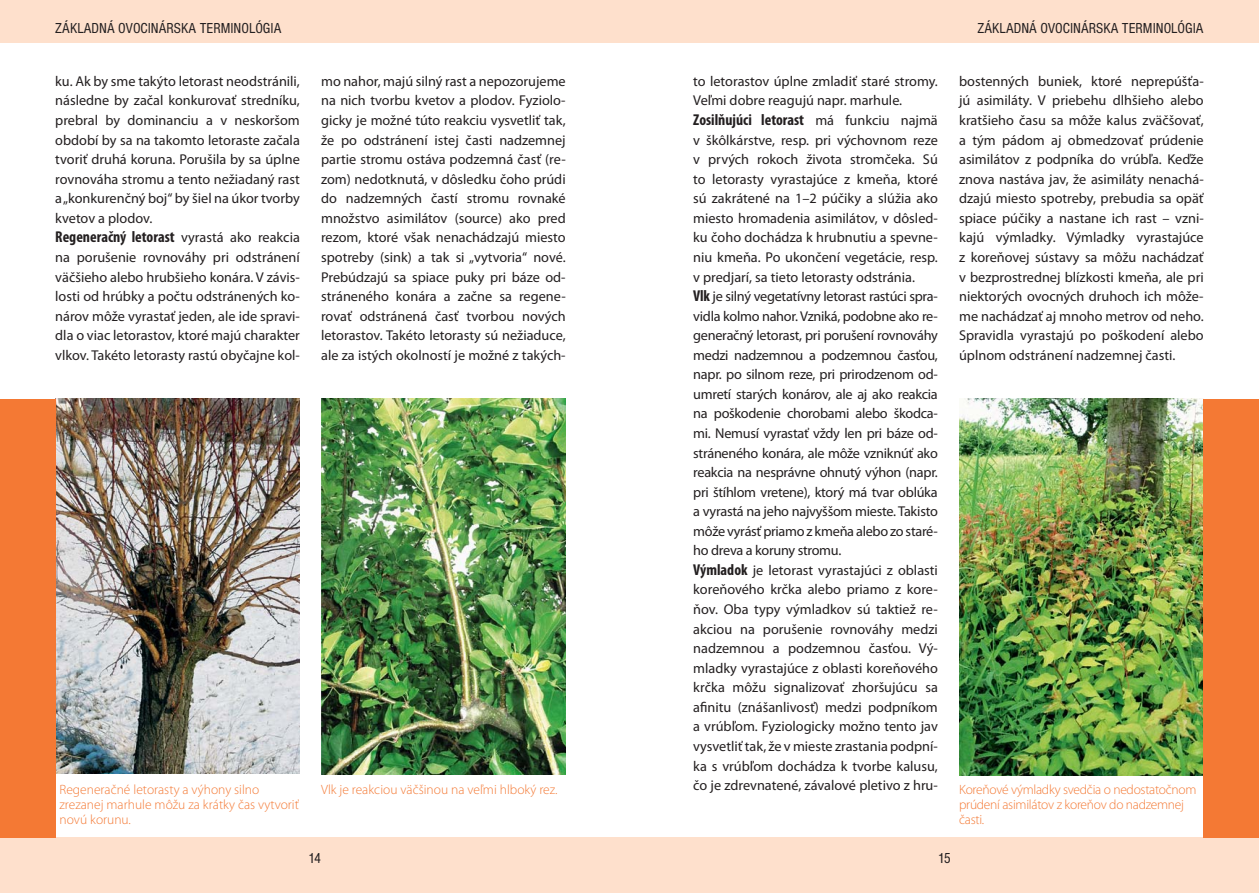
<style>
.page{position:relative;width:1259px;height:893px;background:#fff}
.page>*{position:absolute;margin:0;border:0;box-sizing:border-box;transform-origin:0 0}
.t1{font:700 condensed 15.75px "Myriad Pro";color:#231f20}
.t2{font:condensed 15px "Nimbus San DEE";color:#231f20}
.t3{font:14.25px/19.5px "Myriad Pro";color:#231f20;text-align:justify}
.t4{font:300 13.5px/15px "Myriad Pro";color:#f47934}
.t5{font:300 13.5px/15px "Myriad Pro";letter-spacing:-.02em;color:#f47934}
.s1{font-weight:400;font-stretch:normal;font-size:14.25px}
.s2{font-weight:700;font-stretch:condensed;font-size:15.75px}
</style>
<div class="page">
<div style="left:0;top:0;width:629px;height:43px;background:#fee0cc"></div>
<div style="left:0;top:838px;width:629px;height:55px;background:#fee0cc"></div>
<div style="left:629px;top:838px;width:630px;height:55px;background:#fee0cc"></div>
<div style="left:629px;top:0;width:630px;height:43px;background:#fee0cc"></div>
<img style="left:55px;top:399px;width:245px;height:375px">
<img style="left:321px;top:399px;width:245px;height:375px">
<div style="left:0;top:399px;width:55px;height:439px;background:#f47934"></div>
<img style="left:959px;top:399px;width:244px;height:376px">
<div style="left:1203px;top:399px;width:56px;height:439px;background:#f47934"></div>
<p class="t2" style="left:55px;top:22px;width:228px">ZÁKLADNÁ OVOCINÁRSKA TERMINOLÓGIA</p>
<p class="t2" style="left:977px;top:22px;width:228px">ZÁKLADNÁ OVOCINÁRSKA TERMINOLÓGIA</p>
<p class="t3" style="left:959px;top:73px;width:246px">bostenných buniek, ktoré neprepúšťa&shy;jú asimiláty. V priebehu dlhšieho alebo kratšieho času sa môže kalus zväčšovať, a tým pádom aj obmedzovať prúdenie asimilátov z podpníka do vrúbľa. Keďže znova nastáva jav, že asimiláty nenachá&shy;dzajú miesto spotreby, prebudia sa opäť spiace púčiky a nastane ich rast – vzni&shy;kajú výmladky. Výmladky vyrastajúce z koreňovej sústavy sa môžu nachádzať v bezprostrednej blízkosti kmeňa, ale pri niektorých ovocných druhoch ich môže&shy;me nachádzať aj mnoho metrov od neho.<br>Spravidla vyrastajú po poškodení alebo úplnom odstránení nadzemnej časti.</p>
<p class="t3" style="left:321px;top:73px;width:246px">mo nahor, majú silný rast a nepozorujeme na nich tvorbu kvetov a plodov. Fyziolo&shy;gicky je možné túto reakciu vysvetliť tak, že po odstránení istej časti nadzemnej partie stromu ostáva podzemná časť (re&shy;zom) nedotknutá, v dôsledku čoho prúdi do nadzemných častí stromu rovnaké množstvo asimilátov (source) ako pred rezom, ktoré však nenachádzajú miesto spotreby (sink) a tak si „vytvoria“ nové.<br>Prebúdzajú sa spiace puky pri báze od&shy;stráneného konára a začne sa regene&shy;rovať odstránená časť tvorbou nových letorastov. Takéto letorasty sú nežiaduce, ale za istých okolností je možné z takých-</p>
<p class="t3" style="left:693px;top:73px;width:246px">to letorastov úplne zmladiť staré stromy.<br>Veľmi dobre reagujú napr. marhule.</p>
<p class="t3" style="left:55px;top:73px;width:246px">ku. Ak by sme takýto letorast neodstránili, následne by začal konkurovať stredníku, prebral by dominanciu a v neskoršom období by sa na takomto letoraste začala tvoriť druhá koruna. Porušila by sa úplne rovnováha stromu a tento nežiadaný rast a „konkurenčný boj“ by šiel na úkor tvorby kvetov a plodov.</p>
<p class="t1" style="left:55px;top:231px;width:246px">Regeneračný letorast <span class="s1">vyrastá ako reakcia</span></p>
<p class="t3" style="left:55px;top:249px;width:246px">na porušenie rovnováhy pri odstránení väčšieho alebo hrubšieho konára. V závis&shy;losti od hrúbky a počtu odstránených ko&shy;nárov môže vyrastať jeden, ale ide spravi&shy;dla o viac letorastov, ktoré majú charakter vlkov. Takéto letorasty rastú obyčajne kol-</p>
<p class="t1" style="left:693px;top:114px;width:246px">Zosilňujúci letorast <span class="s1">má funkciu najmä</span></p>
<p class="t3" style="left:693px;top:132px;width:246px;text-align:left">v škôlkárstve, resp. pri výchovnom reze v prvých rokoch života stromčeka. Sú to letorasty vyrastajúce z kmeňa, ktoré sú zakrátené na 1–2 púčiky a slúžia ako miesto hromadenia asimilátov, v dôsled&shy;ku čoho dochádza k hrubnutiu a spevne&shy;niu kmeňa. Po ukončení vegetácie, resp. v predjarí, sa tieto letorasty odstránia.<br><span class="s2">Vlk</span> je silný vegetatívny letorast rastúci spra&shy;vidla kolmo nahor. Vzniká, podobne ako re&shy;generačný letorast, pri porušení rovnováhy medzi nadzemnou a podzemnou časťou, napr. po silnom reze, pri prirodzenom od&shy;umretí starých konárov, ale aj ako reakcia na poškodenie chorobami alebo škodca&shy;mi. Nemusí vyrastať vždy len pri báze od&shy;stráneného konára, ale môže vzniknúť ako reakcia na nesprávne ohnutý výhon (napr. pri štíhlom vretene), ktorý má tvar oblúka a vyrastá na jeho najvyššom mieste. Takisto môže vyrásť priamo z kmeňa alebo zo staré&shy;ho dreva a koruny stromu.<br><span class="s2">Výmladok</span> je letorast vyrastajúci z oblasti koreňového krčka alebo priamo z kore&shy;ňov. Oba typy výmladkov sú taktiež re&shy;akciou na porušenie rovnováhy medzi nadzemnou a podzemnou časťou. Vý&shy;mladky vyrastajúce z oblasti koreňového krčka môžu signalizovať zhoršujúcu sa afinitu (znášanlivosť) medzi podpníkom a vrúbľom. Fyziologicky možno tento jav vysvetliť tak, že v mieste zrastania podpní&shy;ka s vrúbľom dochádza k tvorbe kalusu, čo je zdrevnatené, závalové pletivo z hru-</p>
<p class="t4" style="left:60px;top:784px;width:241px">Regeneračné letorasty a výhony silno zrezanej marhule môžu za krátky čas vytvoriť novú korunu.</p>
<p class="t4" style="left:321px;top:784px;width:238px">Vlk je reakciou väčšinou na veľmi hlboký rez.</p>
<p class="t5" style="left:959px;top:784px;width:239px">Koreňové výmladky svedčia o nedostatočnom prúdení asimilátov z koreňov do nadzemnej časti.</p>
<p class="t2" style="left:308px;top:852px;width:15px">14</p>
<p class="t2" style="left:937px;top:852px;width:15px">15</p>
</div>
